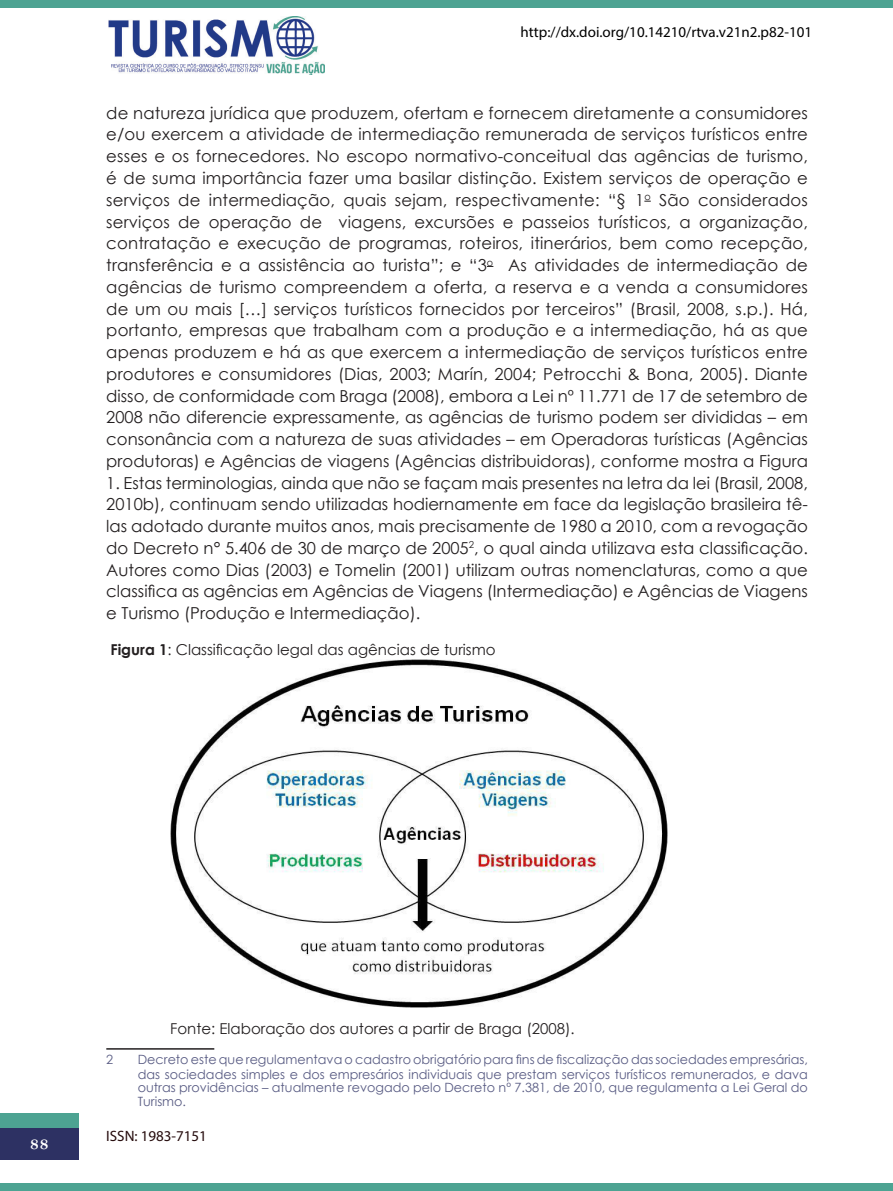
<style>
.page{position:relative;width:893px;height:1191px;background:#fff}
.page>*{position:absolute;margin:0;border:0;box-sizing:border-box;transform-origin:0 0}
.t1{font:18px "Bell MT Bold";color:#fff}
.TEXTO{font:16.5px/21.8px "Century Gothic";color:#231f20;text-align:justify}
.TEXTO-2{font:15px "Century Gothic";color:#231f20}
.Chamada_Tabela{font:15px "Century Gothic";color:#231f20}
.RESUMO{font:15px "Myriad Pro";color:#000}
.RESUMO-2{font:15px "Myriad Pro";color:#240a0b}
.Rodapé{font:12.75px/15px "Century Gothic";color:#585b83}
.s1{font-weight:700}
</style>
<div class="page">
<div style="left:0;top:1128px;width:79px;height:31px;background:#2d3163"></div>
<img style="left:109px;top:17px;width:216px;height:58px">
<div style="left:0;top:1113px;width:79px;height:15px;background:#4da392"></div>
<div style="left:0;top:1183px;width:893px;height:8px;background:#4da392"></div>
<div style="left:0;top:0;width:893px;height:7px;background:#4da392"></div>
<img style="left:170px;top:660px;width:498px;height:347px">
<hr style="left:106px;top:1048px;width:108px;height:1px;background:#231f20">
<p class="RESUMO" style="left:521px;top:22px;width:293px">http://dx.doi.org/10.14210/rtva.v21n2.p82-101</p>
<p class="TEXTO" style="left:106px;top:102px;width:703px">de natureza jurídica que produzem, ofertam e fornecem diretamente a consumidores e/ou exercem a atividade de intermediação remunerada de serviços turísticos entre esses e os fornecedores. No escopo normativo-conceitual das agências de turismo, é de suma importância fazer uma basilar distinção. Existem serviços de operação e serviços de intermediação, quais sejam, respectivamente: “§ 1<sup>o</sup> São considerados serviços de operação de viagens, excursões e passeios turísticos, a organização, contratação e execução de programas, roteiros, itinerários, bem como recepção, transferência e a assistência ao turista”; e “3<sup>o</sup> As atividades de intermediação de agências de turismo compreendem a oferta, a reserva e a venda a consumidores de um ou mais […] serviços turísticos fornecidos por terceiros” (Brasil, 2008, s.p.). Há, portanto, empresas que trabalham com a produção e a intermediação, há as que apenas produzem e há as que exercem a intermediação de serviços turísticos entre produtores e consumidores (Dias, 2003; Marín, 2004; Petrocchi &amp; Bona, 2005). Diante disso, de conformidade com Braga (2008), embora a Lei nº 11.771 de 17 de setembro de 2008 não diferencie expressamente, as agências de turismo podem ser divididas – em consonância com a natureza de suas atividades – em Operadoras turísticas (Agências produtoras) e Agências de viagens (Agências distribuidoras), conforme mostra a Figura</p>
<p class="TEXTO" style="left:106px;top:471px;width:703px">1. Estas terminologias, ainda que não se façam mais presentes na letra da lei (Brasil, 2008, 2010b), continuam sendo utilizadas hodiernamente em face da legislação brasileira tê&shy;las adotado durante muitos anos, mais precisamente de 1980 a 2010, com a revogação do Decreto n° 5.406 de 30 de março de 2005<sup>2</sup>, o qual ainda utilizava esta classificação.<br>Autores como Dias (2003) e Tomelin (2001) utilizam outras nomenclaturas, como a que classifica as agências em Agências de Viagens (Intermediação) e Agências de Viagens e Turismo (Produção e Intermediação).</p>
<p class="Chamada_Tabela" style="left:110px;top:639px;width:387px"><span class="s1">Figura 1</span>: Classificação legal das agências de turismo</p>
<p class="t1" style="left:30px;top:1132px;width:21px">88</p>
<p class="TEXTO-2" style="left:170px;top:1018px;width:406px">Fonte: Elaboração dos autores a partir de Braga (2008).</p>
<p class="Rodapé" style="left:106px;top:1051px;width:9px">2</p>
<p class="Rodapé" style="left:138px;top:1051px;width:672px">Decreto este que regulamentava o cadastro obrigatório para fins de fiscalização das sociedades empresárias, das sociedades simples e dos empresários individuais que prestam serviços turísticos remunerados, e dava</p>
<p class="Rodapé" style="left:138px;top:1080px;width:672px;line-height:13.5px">outras providências – atualmente revogado pelo Decreto nº 7.381, de 2010, que regulamenta a Lei Geral do<br>Turismo.</p>
<p class="RESUMO-2" style="left:106px;top:1127px;width:102px">ISSN: 1983-7151</p>
</div>
